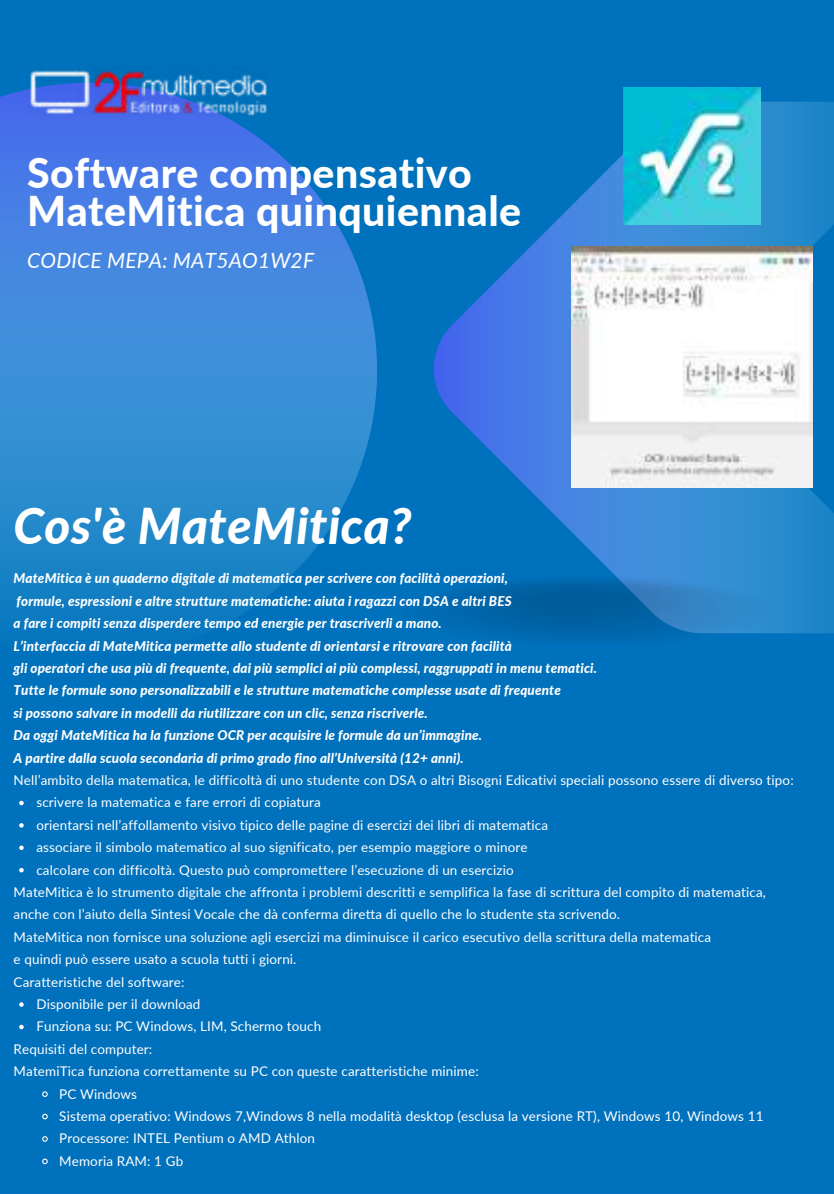
<style>
.page{position:relative;width:834px;height:1196px;background:#fff}
.page>*{position:absolute;margin:0;border:0;box-sizing:border-box;transform-origin:0 0}
.t1{font:italic 800 49.4px "Lato";letter-spacing:.01em;color:#fff}
.t2{font:800 41px/37.4px "Lato";letter-spacing:.01em;color:#fff}
.t3{font:italic 21px "Lato";letter-spacing:.01em;color:#fff}
.t4{font:13.4px/22.4px "Lato";letter-spacing:.01em;color:#fff}
.t5{font:italic 800 13.4px/22.4px "Lato";letter-spacing:.01em;color:#fff}
</style>
<div class="page">
<div style="left:0;top:0;width:834px;height:1193px;background:#0071bc"></div>
<svg style="left:434px;top:102px;width:400px;height:531px"></svg>
<img style="left:434px;top:574px;width:340px;height:66px">
<svg style="left:0;top:89px;width:377px;height:531px"></svg>
<img style="left:27px;top:66px;width:243px;height:53px">
<svg style="left:19px;top:800px;width:5px;height:5px"></svg>
<svg style="left:19px;top:823px;width:5px;height:4px"></svg>
<svg style="left:19px;top:845px;width:5px;height:5px"></svg>
<svg style="left:19px;top:868px;width:5px;height:4px"></svg>
<svg style="left:19px;top:1002px;width:5px;height:4px"></svg>
<svg style="left:19px;top:1024px;width:5px;height:5px"></svg>
<svg style="left:42px;top:1091px;width:6px;height:6px"></svg>
<svg style="left:42px;top:1113px;width:6px;height:7px"></svg>
<svg style="left:42px;top:1136px;width:6px;height:6px"></svg>
<svg style="left:42px;top:1158px;width:6px;height:7px"></svg>
<img style="left:571px;top:247px;width:241px;height:241px">
<img style="left:624px;top:88px;width:136px;height:136px">
<h2 class="t2" style="left:27px;top:154px;width:495px">Software compensativo<br>MateMitica quinquiennale</h2>
<h3 class="t3" style="left:27px;top:247px;width:288px">CODICE MEPA: MAT5AO1W2F</h3>
<h1 class="t1" style="left:14px;top:495px;width:400px">Cos'è MateMitica?</h1>
<p class="t5" style="left:14px;top:567px;width:585px">MateMitica è un quaderno digitale di matematica per scrivere con facilità operazioni,<br>formule, espressioni e altre strutture matematiche: aiuta i ragazzi con DSA e altri BES<br>a fare i compiti senza disperdere tempo ed energie per trascriverli a mano.<br>L’interfaccia di MateMitica permette allo studente di orientarsi e ritrovare con facilità<br>gli operatori che usa più di frequente, dai più semplici ai più complessi, raggruppati in menu tematici.<br>Tutte le formule sono personalizzabili e le strutture matematiche complesse usate di frequente<br>si possono salvare in modelli da riutilizzare con un clic, senza riscriverle.<br>Da oggi MateMitica ha la funzione OCR per acquisire le formule da un’immagine.<br>A partire dalla scuola secondaria di primo grado fino all’Università (12+ anni).</p>
<p class="t4" style="left:14px;top:768px;width:781px">Nell’ambito della matematica, le difficoltà di uno studente con DSA o altri Bisogni Edicativi speciali possono essere di diverso tipo:</p>
<p class="t4" style="left:36px;top:791px;width:513px">scrivere la matematica e fare errori di copiatura<br>orientarsi nell’affollamento visivo tipico delle pagine di esercizi dei libri di matematica associare il simbolo matematico al suo significato, per esempio maggiore o minore calcolare con difficoltà. Questo può compromettere l’esecuzione di un esercizio</p>
<p class="t4" style="left:14px;top:880px;width:754px">MateMitica è lo strumento digitale che affronta i problemi descritti e semplifica la fase di scrittura del compito di matematica, anche con l’aiuto della Sintesi Vocale che dà conferma diretta di quello che lo studente sta scrivendo.<br>MateMitica non fornisce una soluzione agli esercizi ma diminuisce il carico esecutivo della scrittura della matematica<br>e quindi può essere usato a scuola tutti i giorni.<br>Caratteristiche del software:</p>
<p class="t4" style="left:36px;top:992px;width:286px">Disponibile per il download<br>Funziona su: PC Windows, LIM, Schermo touch</p>
<p class="t4" style="left:14px;top:1037px;width:467px">Requisiti del computer:<br>MatemiTica funziona correttamente su PC con queste caratteristiche minime:</p>
<p class="t4" style="left:59px;top:1082px;width:705px">PC Windows<br>Sistema operativo: Windows 7,Windows 8 nella modalità desktop (esclusa la versione RT), Windows 10, Windows 11<br>Processore: INTEL Pentium o AMD Athlon<br>Memoria RAM: 1 Gb</p>
</div>
